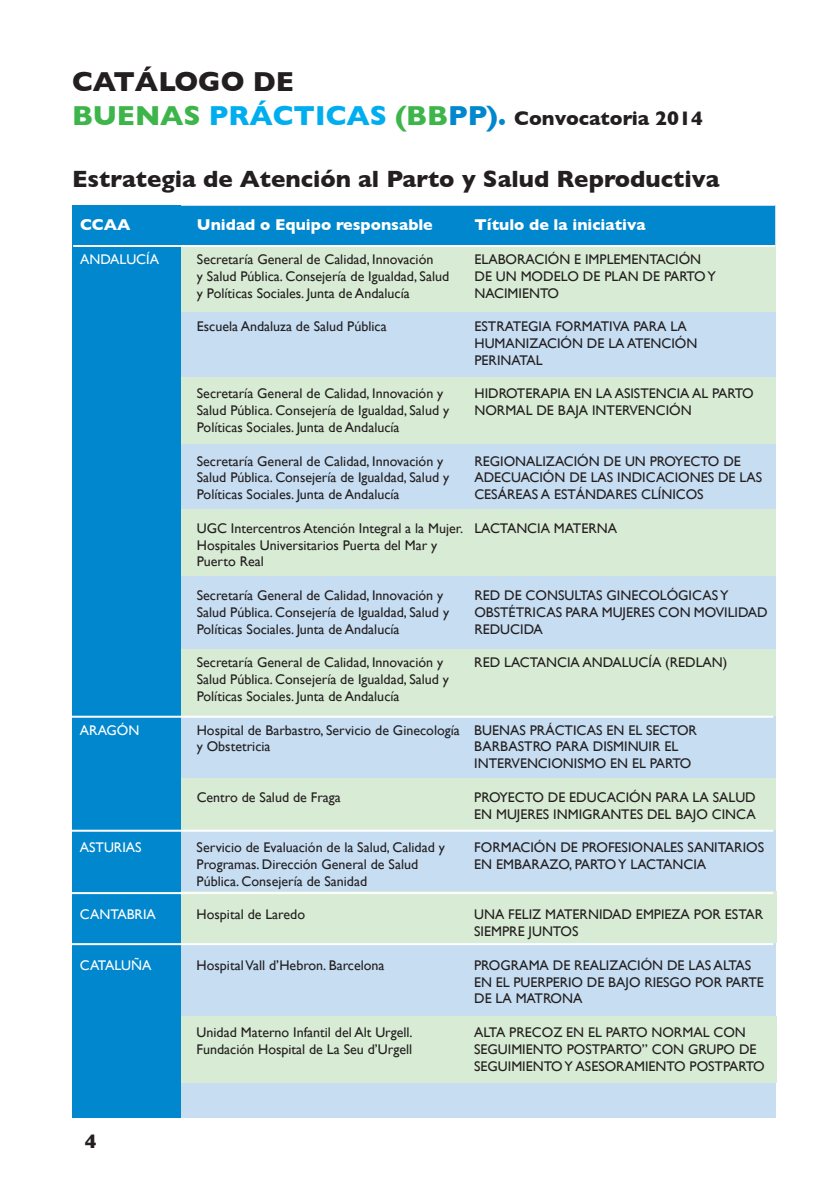
<style>
.page{position:relative;width:840px;height:1191px;background:#fff}
.page>*{position:absolute;margin:0;border:0;box-sizing:border-box;transform-origin:0 0}
.t1{font:700 28px "Gill Sans";color:#231f20}
.t2{font:700 24px "Gill Sans";color:#231f20}
.t3{font:700 20px "Gill Sans";color:#231f20}
.t4{font:700 16px "Gill Sans";color:#fff}
.t5{font:14px/16.8px "Gill Sans";color:#231f20}
.t6{font:14px "Gill Sans";color:#fff}
.s1{font-size:28px;color:#3db54a}
.s2{font-size:28px;color:#00aeef}
.s3{font-size:28px;color:#0087cd}
</style>
<div class="page">
<div style="left:73px;top:205px;width:701px;height:913px;background:#c6ddf2"></div>
<div style="left:72px;top:377px;width:702px;height:67px;background:#d8ebd4"></div>
<div style="left:72px;top:245px;width:702px;height:67px;background:#d8ebd4"></div>
<div style="left:72px;top:509px;width:702px;height:66px;background:#d8ebd4"></div>
<div style="left:72px;top:649px;width:702px;height:67px;background:#d8ebd4"></div>
<div style="left:73px;top:778px;width:701px;height:51px;background:#d8ebd4"></div>
<div style="left:73px;top:891px;width:702px;height:52px;background:#d8ebd4"></div>
<div style="left:73px;top:1016px;width:702px;height:67px;background:#d8ebd4"></div>
<div style="left:72px;top:206px;width:108px;height:911px;background:#0087cd"></div>
<div style="left:72px;top:206px;width:702px;height:38px;background:#0087cd"></div>
<hr style="left:73px;top:245px;width:701px;height:2px;background:#fff">
<hr style="left:71px;top:715px;width:701px;height:2px;background:#fff">
<hr style="left:71px;top:829px;width:701px;height:2px;background:#fff">
<hr style="left:71px;top:892px;width:701px;height:2px;background:#fff">
<hr style="left:71px;top:943px;width:701px;height:2px;background:#fff">
<h1 class="t1" style="left:72px;top:65px;width:223px">CATÁLOGO DE</h1>
<h3 class="t3" style="left:72px;top:106px;width:632px"><span class="s1">BUENAS</span> <span class="s2">PRÁCTICAS</span> <span class="s1">(BB</span><span class="s3">PP).</span> Convocatoria 2014</h3>
<h2 class="t2" style="left:72px;top:165px;width:648px">Estrategia de Atención al Parto y Salud Reproductiva</h2>
<p class="t4" style="left:80px;top:216px;width:52px">CCAA</p>
<p class="t4" style="left:197px;top:216px;width:237px">Unidad o Equipo responsable</p>
<p class="t4" style="left:474px;top:216px;width:172px">Título de la iniciativa</p>
<p class="t6" style="left:80px;top:251px;width:80px">ANDALUCÍA</p>
<p class="t5" style="left:197px;top:251px;width:238px">Secretaría General de Calidad, Innovación</p>
<p class="t5" style="left:474px;top:251px;width:228px">ELABORACIÓN E IMPLEMENTACIÓN</p>
<p class="t5" style="left:197px;top:267px;width:254px">y Salud Pública. Consejería de Igualdad, Salud</p>
<p class="t5" style="left:474px;top:267px;width:243px">DE UN MODELO DE PLAN DE PARTO Y</p>
<p class="t5" style="left:197px;top:284px;width:214px">y Políticas Sociales. Junta de Andalucía</p>
<p class="t5" style="left:474px;top:284px;width:86px">NACIMIENTO</p>
<p class="t5" style="left:197px;top:318px;width:191px">Escuela Andaluza de Salud Pública</p>
<p class="t5" style="left:474px;top:318px;width:224px">ESTRATEGIA FORMATIVA PARA LA<br>HUMANIZACIÓN DE LA ATENCIÓN<br>PERINATAL</p>
<p class="t5" style="left:197px;top:385px;width:248px">Secretaría General de Calidad, Innovación y</p>
<p class="t5" style="left:474px;top:385px;width:281px">HIDROTERAPIA EN LA ASISTENCIA AL PARTO</p>
<p class="t5" style="left:197px;top:402px;width:254px">Salud Pública. Consejería de Igualdad, Salud y</p>
<p class="t5" style="left:474px;top:402px;width:219px">NORMAL DE BAJA INTERVENCIÓN</p>
<p class="t5" style="left:197px;top:419px;width:204px">Políticas Sociales. Junta de Andalucía</p>
<p class="t5" style="left:197px;top:452px;width:248px">Secretaría General de Calidad, Innovación y</p>
<p class="t5" style="left:474px;top:452px;width:268px">REGIONALIZACIÓN DE UN PROYECTO DE</p>
<p class="t5" style="left:197px;top:469px;width:254px">Salud Pública. Consejería de Igualdad, Salud y</p>
<p class="t5" style="left:474px;top:469px;width:289px">ADECUACIÓN DE LAS INDICACIONES DE LAS</p>
<p class="t5" style="left:197px;top:486px;width:204px">Políticas Sociales. Junta de Andalucía</p>
<p class="t5" style="left:474px;top:486px;width:231px">CESÁREAS A ESTÁNDARES CLÍNICOS</p>
<p class="t5" style="left:197px;top:519px;width:421px">UGC Intercentros Atención Integral a la Mujer. LACTANCIA MATERNA<br>Hospitales Universitarios Puerta del Mar y<br>Puerto Real</p>
<p class="t5" style="left:197px;top:587px;width:248px">Secretaría General de Calidad, Innovación y</p>
<p class="t5" style="left:474px;top:587px;width:255px">RED DE CONSULTAS GINECOLÓGICAS Y</p>
<p class="t5" style="left:197px;top:603px;width:254px">Salud Pública. Consejería de Igualdad, Salud y</p>
<p class="t5" style="left:474px;top:603px;width:295px">OBSTÉTRICAS PARA MUJERES CON MOVILIDAD</p>
<p class="t5" style="left:197px;top:620px;width:204px">Políticas Sociales. Junta de Andalucía</p>
<p class="t5" style="left:474px;top:620px;width:70px">REDUCIDA</p>
<p class="t5" style="left:197px;top:654px;width:248px">Secretaría General de Calidad, Innovación y</p>
<p class="t5" style="left:474px;top:654px;width:254px">RED LACTANCIA ANDALUCÍA (REDLAN)</p>
<p class="t5" style="left:197px;top:671px;width:254px">Salud Pública. Consejería de Igualdad, Salud y<br>Políticas Sociales. Junta de Andalucía</p>
<p class="t6" style="left:80px;top:721px;width:61px">ARAGÓN</p>
<p class="t5" style="left:196px;top:721px;width:501px">Hospital de Barbastro, Servicio de Ginecología BUENAS PRÁCTICAS EN EL SECTOR y Obstetricia</p>
<p class="t5" style="left:474px;top:738px;width:218px">BARBASTRO PARA DISMINUIR EL<br>INTERVENCIONISMO EN EL PARTO</p>
<p class="t5" style="left:196px;top:788px;width:146px">Centro de Salud de Fraga</p>
<p class="t5" style="left:474px;top:788px;width:283px">PROYECTO DE EDUCACIÓN PARA LA SALUD<br>EN MUJERES INMIGRANTES DEL BAJO CINCA</p>
<p class="t6" style="left:80px;top:839px;width:63px">ASTURIAS</p>
<p class="t5" style="left:196px;top:839px;width:249px">Servicio de Evaluación de la Salud, Calidad y</p>
<p class="t5" style="left:474px;top:839px;width:291px">FORMACIÓN DE PROFESIONALES SANITARIOS</p>
<p class="t5" style="left:196px;top:855px;width:223px">Programas. Dirección General de Salud</p>
<p class="t5" style="left:474px;top:855px;width:233px">EN EMBARAZO, PARTO Y LACTANCIA</p>
<p class="t5" style="left:196px;top:872px;width:172px">Pública. Consejería de Sanidad</p>
<p class="t6" style="left:80px;top:906px;width:78px">CANTABRIA</p>
<p class="t5" style="left:196px;top:906px;width:110px">Hospital de Laredo</p>
<p class="t5" style="left:474px;top:906px;width:290px">UNA FELIZ MATERNIDAD EMPIEZA POR ESTAR<br>SIEMPRE JUNTOS</p>
<p class="t6" style="left:80px;top:957px;width:73px">CATALUÑA</p>
<p class="t5" style="left:196px;top:956px;width:189px">Hospital Vall d’Hebron. Barcelona</p>
<p class="t5" style="left:474px;top:956px;width:291px">PROGRAMA DE REALIZACIÓN DE LAS ALTAS<br>EN EL PUERPERIO DE BAJO RIESGO POR PARTE<br>DE LA MATRONA</p>
<p class="t5" style="left:196px;top:1023px;width:217px">Unidad Materno Infantil del Alt Urgell.</p>
<p class="t5" style="left:474px;top:1023px;width:273px">ALTA PRECOZ EN EL PARTO NORMAL CON</p>
<p class="t5" style="left:196px;top:1040px;width:217px">Fundación Hospital de La Seu d’Urgell</p>
<p class="t5" style="left:474px;top:1040px;width:292px">SEGUIMIENTO POSTPARTO” CON GRUPO DE<br>SEGUIMIENTO Y ASESORAMIENTO POSTPARTO</p>
<h3 class="t3" style="left:85px;top:1129px;width:13px">4</h3>
</div>
